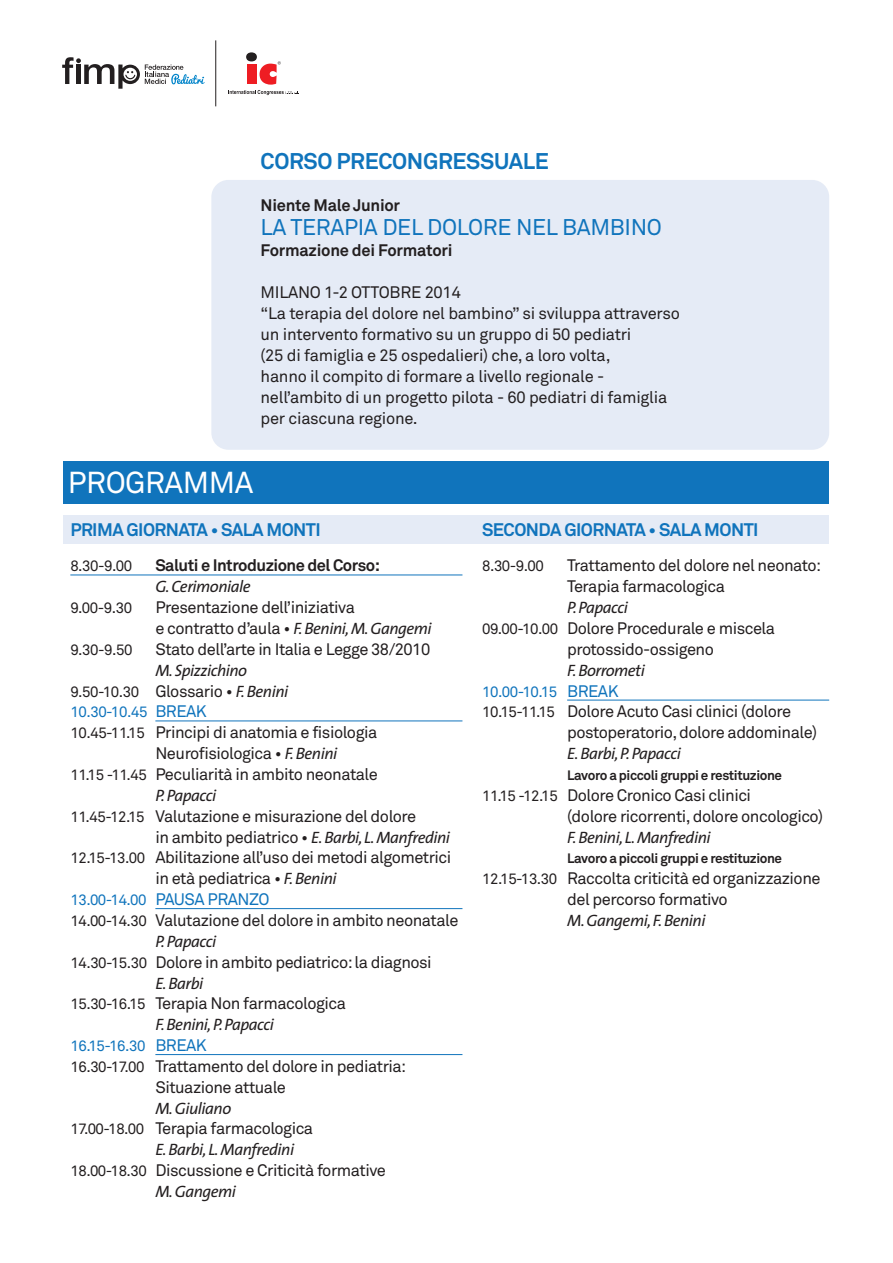
<style>
.page{position:relative;width:893px;height:1263px;background:#fff}
.page>*{position:absolute;margin:0;border:0;box-sizing:border-box;transform-origin:0 0}
.t1{font:30px "Akkurat";letter-spacing:-.015em;color:#fff}
.t2{font:22.5px "Akkurat";letter-spacing:-.015em;color:#1074bc}
.t3{font:700 22.5px "Akkurat";letter-spacing:-.015em;color:#1074bc}
.t4{font:700 18px "Akkurat";letter-spacing:-.03em;color:#1074bc}
.t5{font:16.5px/20.9px "Akkurat";letter-spacing:-.03em;color:#231f20}
.t6{font:italic 16.5px "The Sans";letter-spacing:-.03em;color:#231f20}
.t7{font:700 16.5px "Akkurat";letter-spacing:-.02em;color:#231f20}
.t8{font:15px/20.9px "Akkurat";letter-spacing:-.03em;color:#1074bc}
.t9{font:15px "Akkurat";letter-spacing:-.03em;color:#231f20}
.t10{font:700 13.5px "Akkurat";letter-spacing:-.03em;color:#231f20}
.s1{font-family:"Akkurat";font-style:normal}
.s2{color:#231f20}
.s3{font-size:16.5px;color:#231f20}
.s4{font-family:"The Sans";font-style:italic;font-size:16.5px;color:#231f20}
.s5{font-size:16.5px}
.s6{font-size:15px}
.s7{font-family:"The Sans";font-style:italic}
</style>
<div class="page">
<div style="left:211px;top:180px;width:618px;height:270px;background:#e5ebf6;border-radius:17px"></div>
<svg style="left:62px;top:57px;width:142px;height:32px"></svg>
<div style="left:246px;top:52px;width:11px;height:9px;background:#231f20;border-radius:50%"></div>
<svg style="left:228px;top:61px;width:71px;height:34px"></svg>
<hr style="left:215px;top:40px;width:1px;height:66px;background:#231f20">
<div style="left:64px;top:461px;width:765px;height:43px;background:#1074bc"></div>
<div style="left:64px;top:515px;width:765px;height:29px;background:#e5ebf6"></div>
<hr style="left:70px;top:575px;width:392px;height:1px;background:#1074bc">
<hr style="left:155px;top:721px;width:307px;height:1px;background:#1074bc">
<hr style="left:155px;top:908px;width:307px;height:1px;background:#1074bc">
<hr style="left:155px;top:1054px;width:307px;height:1px;background:#1074bc">
<hr style="left:567px;top:700px;width:262px;height:1px;background:#1074bc">
<h2 class="t3" style="left:261px;top:153px;width:290px">CORSO PRECONGRESSUALE</h2>
<p class="t7" style="left:261px;top:200px;width:141px">Niente Male Junior</p>
<h2 class="t2" style="left:261px;top:219px;width:403px">LA TERAPIA DEL DOLORE NEL BAMBINO</h2>
<p class="t7" style="left:261px;top:245px;width:193px">Formazione dei Formatori</p>
<p class="t5" style="left:261px;top:284px;width:421px">MILANO 1-2 OTTOBRE 2014<br>“La terapia del dolore nel bambino” si sviluppa attraverso un intervento formativo su un gruppo di 50 pediatri<br>(25 di famiglia e 25 ospedalieri) che, a loro volta,<br>hanno il compito di formare a livello regionale - nell’ambito di un progetto pilota - 60 pediatri di famiglia per ciascuna regione.</p>
<h1 class="t1" style="left:68px;top:472px;width:187px">PROGRAMMA</h1>
<p class="t4" style="left:70px;top:523px;width:252px">PRIMA GIORNATA • SALA MONTI</p>
<p class="t9" style="left:70px;top:561px;width:63px">8.30-9.00</p>
<p class="t7" style="left:155px;top:560px;width:226px">Saluti e Introduzione del Corso:</p>
<p class="t6" style="left:155px;top:580px;width:97px">G.Cerimoniale</p>
<p class="t9" style="left:70px;top:602px;width:63px">9.00-9.30</p>
<p class="t5" style="left:155px;top:599px;width:201px">Presentazione dell’iniziativa</p>
<p class="t6" style="left:155px;top:622px;width:278px"><span class="s1">e contratto d’aula •</span> F.Benini,M.Gangemi</p>
<p class="t9" style="left:70px;top:644px;width:64px">9.30-9.50</p>
<p class="t5" style="left:155px;top:640px;width:276px">Stato dell’arte in Italia e Legge 38/2010</p>
<p class="t6" style="left:155px;top:664px;width:93px">M. Spizzichino</p>
<p class="t8" style="left:70px;top:682px;width:220px"><span class="s2">9.50-10.30</span> <span class="s3">Glossario •</span> <span class="s4">F.Benini<br></span>10.30-10.45 <span class="s5">BREAK</span></p>
<p class="t5" style="left:70px;top:724px;width:308px"><span class="s6">10.45-11.15</span> Principi di anatomia e fisiologia</p>
<p class="t5" style="left:155px;top:745px;width:184px">Neurofisiologica • <span class="s7">F.Benini</span></p>
<p class="t5" style="left:70px;top:765px;width:309px"><span class="s6">11.15 -11.45</span> Peculiarità in ambito neonatale</p>
<p class="t6" style="left:155px;top:789px;width:62px">P.Papacci</p>
<p class="t5" style="left:70px;top:807px;width:347px"><span class="s6">11.45-12.15</span> Valutazione e misurazione del dolore</p>
<p class="t6" style="left:155px;top:830px;width:296px"><span class="s1">in ambito pediatrico •</span> E.Barbi, L.Manfredini</p>
<p class="t5" style="left:155px;top:849px;width:297px;text-indent:-85px"><span class="s6">12.15-13.00</span> Abilitazione all’uso dei metodi algometrici in età pediatrica • <span class="s7">F.Benini</span></p>
<p class="t8" style="left:70px;top:891px;width:201px">13.00-14.00 <span class="s5">PAUSA PRANZO</span></p>
<p class="t5" style="left:70px;top:911px;width:390px"><span class="s6">14.00-14.30</span> Valutazione del dolore in ambito neonatale</p>
<p class="t6" style="left:155px;top:935px;width:62px">P.Papacci</p>
<p class="t5" style="left:70px;top:953px;width:363px"><span class="s6">14.30-15.30</span> Dolore in ambito pediatrico:la diagnosi</p>
<p class="t6" style="left:155px;top:976px;width:50px">E.Barbi</p>
<p class="t5" style="left:70px;top:995px;width:277px"><span class="s6">15.30-16.15</span> Terapia Non farmacologica</p>
<p class="t6" style="left:155px;top:1018px;width:120px">F.Benini,P.Papacci</p>
<p class="t8" style="left:70px;top:1037px;width:138px">16.15-16.30 <span class="s5">BREAK</span></p>
<p class="t5" style="left:155px;top:1057px;width:252px;text-indent:-85px"><span class="s6">16.30-17.00</span> Trattamento del dolore in pediatria:<br>Situazione attuale</p>
<p class="t6" style="left:155px;top:1101px;width:77px">M.Giuliano</p>
<p class="t5" style="left:70px;top:1120px;width:244px"><span class="s6">17.00-18.00</span> Terapia farmacologica</p>
<p class="t6" style="left:155px;top:1143px;width:140px">E.Barbi, L.Manfredini</p>
<p class="t5" style="left:70px;top:1162px;width:317px"><span class="s6">18.00-18.30</span> Discussione e Criticità formative</p>
<p class="t6" style="left:155px;top:1185px;width:82px">M.Gangemi</p>
<p class="t4" style="left:482px;top:523px;width:278px">SECONDA GIORNATA • SALA MONTI</p>
<p class="t9" style="left:482px;top:561px;width:63px">8.30-9.00</p>
<p class="t5" style="left:567px;top:557px;width:256px">Trattamento del dolore nel neonato:<br>Terapia farmacologica</p>
<p class="t6" style="left:567px;top:601px;width:62px">P.Papacci</p>
<p class="t5" style="left:567px;top:619px;width:209px;text-indent:-85px"><span class="s6">09.00-10.00</span> Dolore Procedurale e miscela protossido-ossigeno</p>
<p class="t6" style="left:567px;top:664px;width:79px">F.Borrometi</p>
<p class="t8" style="left:482px;top:682px;width:138px">10.00-10.15 <span class="s5">BREAK</span></p>
<p class="t5" style="left:567px;top:703px;width:252px;text-indent:-85px"><span class="s6">10.15-11.15</span> Dolore Acuto Casi clinici (dolore postoperatorio,dolore addominale)</p>
<p class="t6" style="left:567px;top:747px;width:115px">E.Barbi,P.Papacci</p>
<p class="t10" style="left:567px;top:770px;width:216px">Lavoro a piccoli gruppi e restituzione</p>
<p class="t5" style="left:567px;top:786px;width:257px;text-indent:-85px"><span class="s6">11.15 -12.15</span> Dolore Cronico Casi clinici<br>(dolore ricorrenti,dolore oncologico)</p>
<p class="t6" style="left:567px;top:830px;width:145px">F.Benini, L.Manfredini</p>
<p class="t10" style="left:567px;top:854px;width:216px">Lavoro a piccoli gruppi e restituzione</p>
<p class="t5" style="left:482px;top:870px;width:340px;text-align:center"><span class="s6">12.15-13.30</span> Raccolta criticità ed organizzazione del percorso formativo</p>
<p class="t6" style="left:567px;top:914px;width:140px">M.Gangemi,F.Benini</p>
</div>
